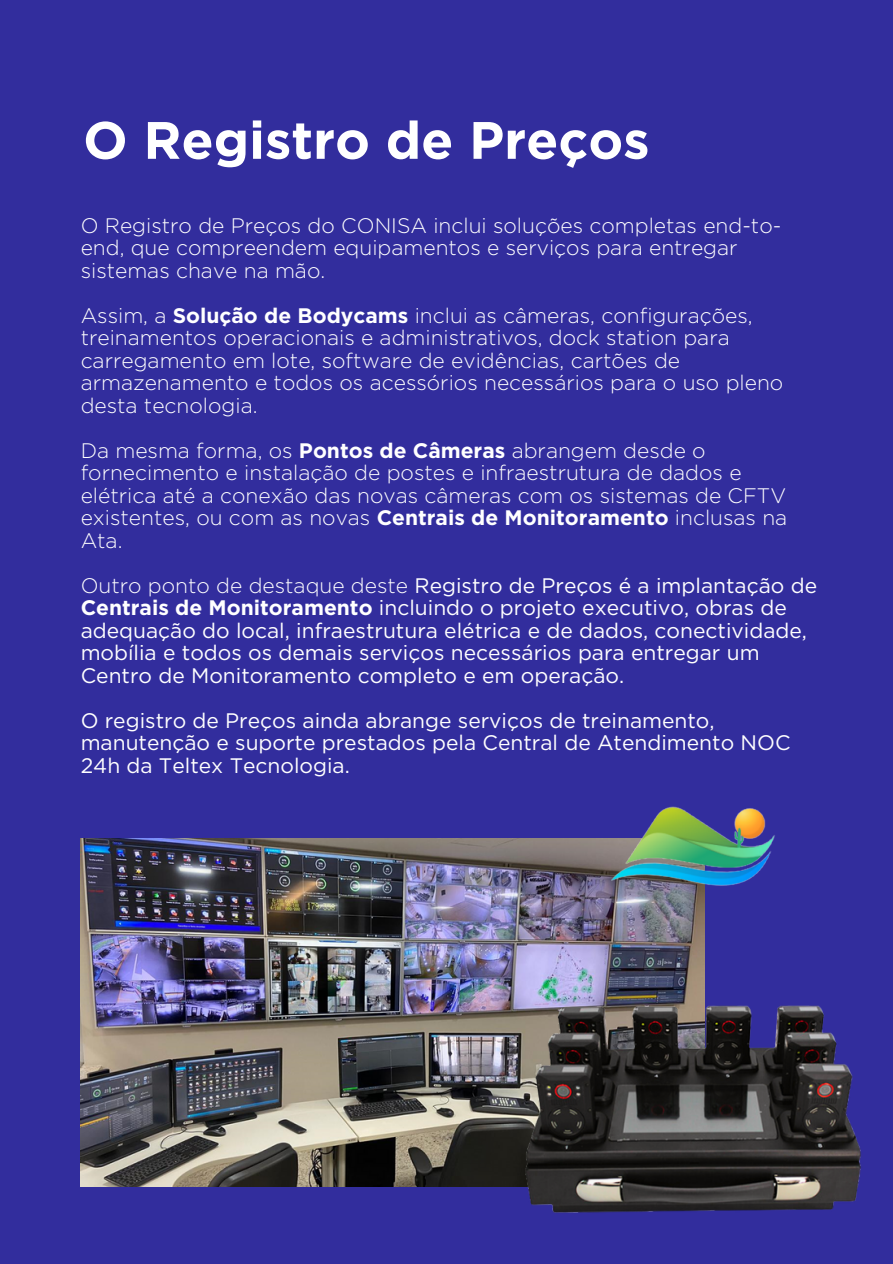
<style>
.page{position:relative;width:893px;height:1264px;background:#fff}
.page>*{position:absolute;margin:0;border:0;box-sizing:border-box;transform-origin:0 0}
.t1{font:700 52.5px "Gotham";color:#fff}
.t2{font:300 21px/22.5px "Gotham";color:#fff}
.t3{font:21px/22.5px "Gotham";color:#fff}
.s1{font-weight:700}
.s2{font-weight:300}
</style>
<div class="page">
<div style="left:0;top:0;width:892px;height:1263px;background:#322d9d"></div>
<img style="left:81px;top:838px;width:623px;height:348px">
<img style="left:511px;top:1001px;width:350px;height:212px">
<img style="left:605px;top:806px;width:170px;height:103px">
<p class="t1" style="left:83px;top:108px;width:568px">O Registro de Preços</p>
<p class="t2" style="left:81px;top:214px;width:702px">O Registro de Preços do CONISA inclui soluções completas end-to&shy;end, que compreendem equipamentos e serviços para entregar sistemas chave na mão.</p>
<p class="t2" style="left:81px;top:304px;width:704px">Assim, a <span class="s1">Solução de Bodycams</span> inclui as câmeras, configurações, treinamentos operacionais e administrativos, dock station para carregamento em lote, software de evidências, cartões de armazenamento e todos os acessórios necessários para o uso pleno desta tecnologia.</p>
<p class="t2" style="left:81px;top:439px;width:708px">Da mesma forma, os <span class="s1">Pontos de Câmeras</span> abrangem desde o fornecimento e instalação de postes e infraestrutura de dados e elétrica até a conexão das novas câmeras com os sistemas de CFTV existentes, ou com as novas <span class="s1">Centrais de Monitoramento</span> inclusas na Ata.</p>
<p class="t3" style="left:81px;top:574px;width:738px"><span class="s2">Outro ponto de destaque deste</span> Registro de Preços é a implantação de <span class="s1">Centrais de Monitoramento</span> incluindo o projeto executivo, obras de adequação do local, infraestrutura elétrica e de dados, conectividade, mobília e todos os demais serviços necessários para entregar um Centro de Monitoramento completo e em operação.</p>
<p class="t3" style="left:81px;top:709px;width:711px">O registro de Preços ainda abrange serviços de treinamento, manutenção e suporte prestados pela Central de Atendimento NOC<br>24h da Teltex Tecnologia.</p>
</div>
